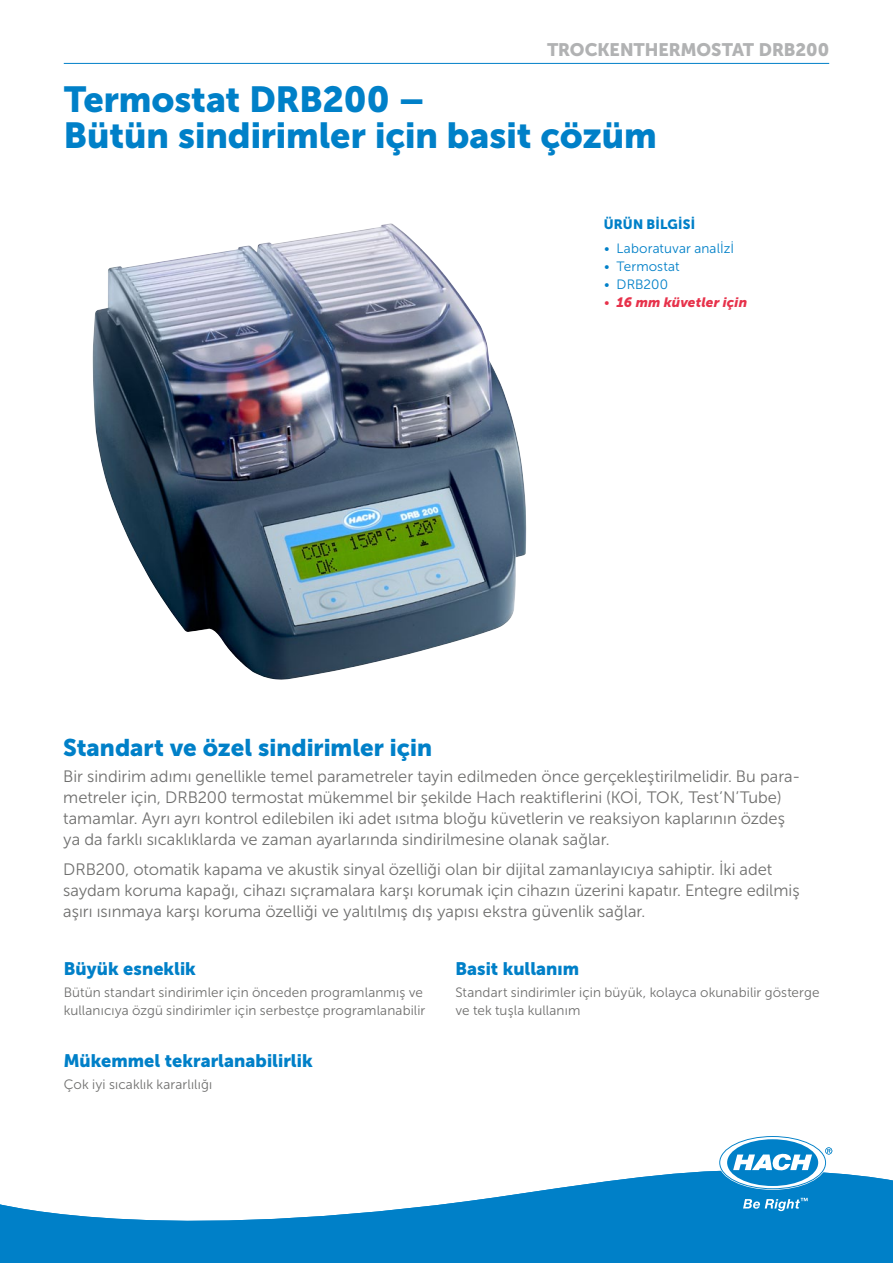
<style>
.page{position:relative;width:893px;height:1263px;background:#fff}
.page>*{position:absolute;margin:0;border:0;box-sizing:border-box;transform-origin:0 0}
.t1{font:36px/36px "Museo Sans Cyrl 900";letter-spacing:-.005em;color:#0080c8}
.t2{font:24px "Museo Sans Cyrl 900";color:#0080c8}
.t3{font:18px "Museo Sans Cyrl 900";letter-spacing:.005em;color:#0080c8}
.t4{font:18px "Museo Sans Cyrl 900";color:#b1b2b3}
.t5{font:16.5px/21px "Museo Sans Cyrl 300";color:#6f6f6e}
.t6{font:13.5px/18px "Museo Sans Cyrl 300";letter-spacing:.01em;color:#6f6f6e}
.t7{font:13.5px "Museo Sans Cyrl 300";letter-spacing:.01em;color:#0080c8}
.t8{font:italic 13.5px "Museo Sans Cyrl 900";letter-spacing:.01em;color:#e7324b}
.t9{font:13.5px "Museo Sans Cyrl 900";letter-spacing:.015em;color:#0080c8}
.s1{font-family:"Museo Sans Cyrl 300";font-style:normal}
</style>
<div class="page">
<hr style="left:64px;top:63px;width:765px;height:1px;background:#0080c8">
<svg style="left:0;top:1170px;width:893px;height:93px;fill:#0080c8"></svg>
<svg style="left:720px;top:1137px;width:112px;height:51px"></svg>
<svg style="left:743px;top:1198px;width:65px;height:13px"></svg>
<img style="left:93px;top:223px;width:433px;height:457px">
<p class="t4" style="left:547px;top:39px;width:284px">Trockenthermostat DRB200</p>
<h1 class="t1" style="left:64px;top:81px;width:595px">Termostat DRB200 –<br>Bütün sindirimler için basit çözüm</h1>
<p class="t9" style="left:604px;top:216px;width:93px">ÜRÜN BİLGİSİ</p>
<p class="t7" style="left:604px;top:241px;width:132px">• Laboratuvar analİzİ</p>
<p class="t7" style="left:604px;top:259px;width:77px">• Termostat</p>
<p class="t7" style="left:604px;top:277px;width:66px">• DRB200</p>
<p class="t8" style="left:604px;top:295px;width:145px"><span class="s1">•</span> 16 mm küvetler için</p>
<h2 class="t2" style="left:63px;top:734px;width:370px">Standart ve özel sindirimler için</h2>
<p class="t5" style="left:63px;top:766px;width:738px">Bir sindirim adımı genellikle temel parametreler tayin edilmeden önce gerçekleştirilmelidir. Bu para&shy;metreler için, DRB200 termostat mükemmel bir şekilde Hach reaktiflerini (KOİ, TOK, Test’N’Tube) tamamlar. Ayrı ayrı kontrol edilebilen iki adet ısıtma bloğu küvetlerin ve reaksiyon kaplarının özdeş ya da farklı sıcaklıklarda ve zaman ayarlarında sindirilmesine olanak sağlar.</p>
<p class="t5" style="left:63px;top:859px;width:738px">DRB200, otomatik kapama ve akustik sinyal özelliği olan bir dijital zamanlayıcıya sahiptir. İki adet saydam koruma kapağı, cihazı sıçramalara karşı korumak için cihazın üzerini kapatır. Entegre edilmiş aşırı ısınmaya karşı koruma özelliği ve yalıtılmış dış yapısı ekstra güvenlik sağlar.</p>
<p class="t3" style="left:64px;top:958px;width:134px">Büyük esneklik</p>
<p class="t6" style="left:64px;top:983px;width:363px">Bütün standart sindirimler için önceden programlanmış ve kullanıcıya özgü sindirimler için serbestçe programlanabilir</p>
<p class="t3" style="left:64px;top:1050px;width:250px">Mükemmel tekrarlanabilirlik</p>
<p class="t6" style="left:64px;top:1076px;width:150px">Çok iyi sıcaklık kararlılığı</p>
<p class="t3" style="left:455px;top:958px;width:125px">Basit kullanım</p>
<p class="t6" style="left:455px;top:983px;width:366px">Standart sindirimler için büyük, kolayca okunabilir gösterge ve tek tuşla kullanım</p>
</div>
